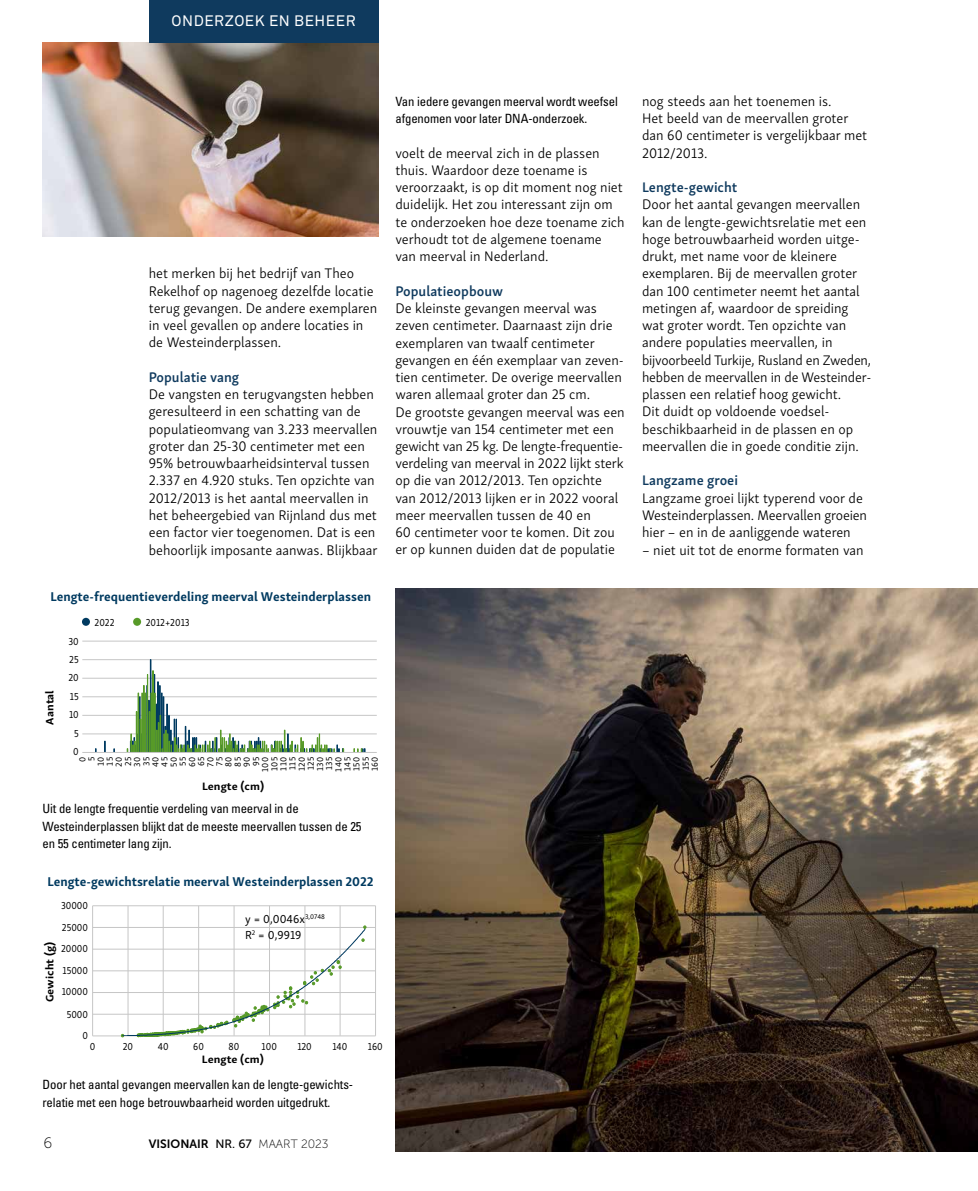
<style>
.page{position:relative;width:978px;height:1191px;background:#fff}
.page>*{position:absolute;margin:0;border:0;box-sizing:border-box;transform-origin:0 0}
.t1{font:15px "Akkurat";letter-spacing:.035em;color:#fff}
.t2{font:15px "Museo Sans 100";color:#000}
.t3{font:300 14.25px/17.2px "Skolar Sans";color:#000}
.t4{font:600 14.25px "Skolar Sans";color:#0f3a5e}
.t5{font:700 13.05px "Skolar Sans";color:#003a60}
.t6{font:condensed 12.75px/17.2px "Univers LT Std";letter-spacing:-.01em;color:#000}
.t7{font:12px "Museo Sans 700";color:#000}
.t8{font:11.85px/15.5px "Skolar Sans";color:#000}
.t9{font:700 10.95px "Skolar Sans";letter-spacing:.005em;color:#000;scale:1.08 1}
.t10{font:10.35px/18.5px "Skolar Sans";color:#000;scale:.93 1}
.t11{font:9px/9.1px "Skolar Sans";letter-spacing:.05em;color:#000;text-align:right}
.s1{font-family:"Museo Sans 500"}
.s2{font-family:"Museo Sans 100"}
</style>
<div class="page">
<img style="left:43px;top:43px;width:335px;height:193px">
<div style="left:149px;top:0;width:229px;height:43px;background:#0f3a5e"></div>
<img style="left:395px;top:588px;width:583px;height:563px">
<hr style="left:93px;top:1013px;width:283px;height:1px;background:#c6c6c6">
<hr style="left:93px;top:992px;width:283px;height:1px;background:#c6c6c6">
<hr style="left:93px;top:970px;width:283px;height:1px;background:#c6c6c6">
<hr style="left:93px;top:948px;width:283px;height:1px;background:#c6c6c6">
<hr style="left:93px;top:927px;width:283px;height:1px;background:#c6c6c6">
<hr style="left:93px;top:905px;width:283px;height:1px;background:#c6c6c6">
<hr style="left:128px;top:905px;width:1px;height:131px;background:#c6c6c6">
<hr style="left:163px;top:905px;width:1px;height:131px;background:#c6c6c6">
<hr style="left:198px;top:905px;width:1px;height:131px;background:#c6c6c6">
<hr style="left:234px;top:905px;width:1px;height:131px;background:#c6c6c6">
<hr style="left:269px;top:905px;width:1px;height:131px;background:#c6c6c6">
<hr style="left:305px;top:905px;width:1px;height:131px;background:#c6c6c6">
<hr style="left:340px;top:905px;width:1px;height:131px;background:#c6c6c6">
<hr style="left:375px;top:905px;width:1px;height:131px;background:#c6c6c6">
<hr style="left:92px;top:905px;width:1px;height:131px;background:#c6c6c6">
<hr style="left:93px;top:1035px;width:283px;height:1px;background:#c6c6c6">
<svg style="left:121px;top:925px;width:245px;height:112px"></svg>
<hr style="left:82px;top:733px;width:295px;height:1px;background:#c6c6c6">
<hr style="left:82px;top:715px;width:295px;height:1px;background:#c6c6c6">
<hr style="left:82px;top:696px;width:295px;height:1px;background:#c6c6c6">
<hr style="left:82px;top:678px;width:295px;height:1px;background:#c6c6c6">
<hr style="left:82px;top:659px;width:295px;height:1px;background:#c6c6c6">
<hr style="left:82px;top:641px;width:295px;height:1px;background:#c6c6c6">
<svg style="left:95px;top:659px;width:271px;height:93px"></svg>
<hr style="left:82px;top:752px;width:295px;height:1px;background:#c6c6c6">
<div style="left:82px;top:618px;width:8px;height:8px;background:#003a60;border-radius:50%"></div>
<div style="left:133px;top:618px;width:8px;height:8px;background:#579a28;border-radius:50%"></div>
<p class="t1" style="left:172px;top:12px;width:185px">ONDERZOEK EN BEHEER</p>
<p class="t3" style="left:149px;top:264px;width:230px">het merken bij het bedrijf van Theo Rekelhof op nagenoeg dezelfde locatie terug gevangen. De andere exemplaren in veel gevallen op andere locaties in de Westeinderplassen.</p>
<p class="t4" style="left:149px;top:366px;width:92px">Populatie vang</p>
<p class="t3" style="left:149px;top:385px;width:230px">De vangsten en terugvangsten hebben geresulteerd in een schatting van de populatieomvang van 3.233 meervallen groter dan 25-30 centimeter met een 95% betrouwbaarheidsinterval tussen 2.337 en 4.920 stuks. Ten opzichte van 2012/2013 is het aantal meervallen in het beheergebied van Rijnland dus met een factor vier toegenomen. Dat is een behoorlijk imposante aanwas. Blijkbaar</p>
<p class="t5" style="left:50px;top:586px;width:322px">Lengte-frequentieverdeling meerval Westeinderplassen</p>
<p class="t9" style="left:41px;top:724px;width:33px;rotate:-90deg">Aantal</p>
<p class="t10" style="left:95px;top:612px;width:23px">2022</p>
<p class="t10" style="left:146px;top:612px;width:49px">2012+2013</p>
<p class="t10" style="left:68px;top:631px;width:13px;text-align:center">30<br>25<br>20<br>15<br>10<br>5<br>0</p>
<p class="t11" style="left:77px;top:772px;width:16px;rotate:-90deg">0<br>5<br>10<br>15<br>20<br>25<br>30<br>35<br>40<br>45<br>50<br>55<br>60<br>65<br>70<br>75<br>80<br>85<br>90<br>95<br>100<br>105<br>110<br>115<br>120<br>125<br>130<br>135<br>140<br>145<br>150<br>155<br>160</p>
<p class="t9" style="left:202px;top:777px;width:59px">Lengte (cm)</p>
<p class="t6" style="left:43px;top:800px;width:320px">Uit de lengte frequentie verdeling van meerval in de<br>Westeinderplassen blijkt dat de meeste meervallen tussen de 25 en 55 centimeter lang zijn.</p>
<p class="t5" style="left:47px;top:871px;width:328px">Lengte-gewichtsrelatie meerval Westeinderplassen 2022</p>
<p class="t10" style="left:61px;top:893px;width:31px;line-height:22.2px">30000<br>25000</p>
<p class="t10" style="left:61px;top:936px;width:31px;line-height:22.2px">20000<br>15000</p>
<p class="t10" style="left:62px;top:980px;width:30px;line-height:22.2px;text-align:center">10000<br>5000</p>
<p class="t10" style="left:83px;top:1025px;width:7px">0</p>
<p class="t9" style="left:41px;top:1002px;width:57px;rotate:-90deg">Gewicht (g)</p>
<p class="t8" style="left:245px;top:910px;width:81px">y = 0,0046x<sup>3,0748<br></sup>R<sup>2</sup> = 0,9919</p>
<p class="t10" style="left:90px;top:1036px;width:7px">0</p>
<p class="t10" style="left:123px;top:1036px;width:13px">20</p>
<p class="t10" style="left:158px;top:1036px;width:13px">40</p>
<p class="t10" style="left:193px;top:1036px;width:13px">60</p>
<p class="t10" style="left:229px;top:1036px;width:13px">80</p>
<p class="t10" style="left:262px;top:1036px;width:18px">100</p>
<p class="t10" style="left:297px;top:1036px;width:17px">120</p>
<p class="t10" style="left:332px;top:1036px;width:18px">140</p>
<p class="t10" style="left:368px;top:1036px;width:17px">160</p>
<p class="t9" style="left:202px;top:1050px;width:59px">Lengte (cm)</p>
<p class="t6" style="left:43px;top:1076px;width:311px">Door het aantal gevangen meervallen kan de lengte-gewichts&shy;relatie met een hoge betrouwbaarheid worden uitgedrukt.</p>
<p class="t2" style="left:44px;top:1135px;width:10px">6</p>
<p class="t7" style="left:149px;top:1137px;width:181px">VISIONAIR <span class="s1">NR. 67</span> <span class="s2">MAART 2023</span></p>
<p class="t6" style="left:395px;top:92px;width:224px">Van iedere gevangen meerval wordt weefsel afgenomen voor later DNA-onderzoek.</p>
<p class="t3" style="left:395px;top:143px;width:231px">voelt de meerval zich in de plassen thuis. Waardoor deze toename is veroorzaakt, is op dit moment nog niet duidelijk. Het zou interessant zijn om te onderzoeken hoe deze toename zich verhoudt tot de algemene toename van meerval in Nederland.</p>
<p class="t4" style="left:395px;top:279px;width:109px">Populatieopbouw</p>
<p class="t3" style="left:395px;top:298px;width:231px">De kleinste gevangen meerval was zeven centimeter. Daarnaast zijn drie exemplaren van twaalf centimeter gevangen en één exemplaar van zeven&shy;tien centimeter. De overige meervallen waren allemaal groter dan 25 cm.<br>De grootste gevangen meerval was een vrouwtje van 154 centimeter met een gewicht van 25 kg. De lengte-frequentie&shy;verdeling van meerval in 2022 lijkt sterk op die van 2012/2013. Ten opzichte van 2012/2013 lijken er in 2022 vooral meer meervallen tussen de 40 en<br>60 centimeter voor te komen. Dit zou er op kunnen duiden dat de populatie</p>
<p class="t3" style="left:642px;top:91px;width:227px">nog steeds aan het toenemen is.<br>Het beeld van de meervallen groter dan 60 centimeter is vergelijkbaar met<br>2012/2013.</p>
<p class="t4" style="left:642px;top:176px;width:97px">Lengte-gewicht</p>
<p class="t3" style="left:642px;top:195px;width:230px">Door het aantal gevangen meervallen kan de lengte-gewichtsrelatie met een hoge betrouwbaarheid worden uitge&shy;drukt, met name voor de kleinere exemplaren. Bij de meervallen groter dan 100 centimeter neemt het aantal metingen af, waardoor de spreiding wat groter wordt. Ten opzichte van andere populaties meervallen, in bijvoorbeeld Turkije, Rusland en Zweden, hebben de meervallen in de Westeinder&shy;plassen een relatief hoog gewicht.<br>Dit duidt op voldoende voedsel&shy;beschikbaarheid in de plassen en op meervallen die in goede conditie zijn.</p>
<p class="t4" style="left:642px;top:469px;width:97px">Langzame groei</p>
<p class="t3" style="left:642px;top:488px;width:227px">Langzame groei lijkt typerend voor de<br>Westeinderplassen. Meervallen groeien hier – en in de aanliggende wateren</p>
<p class="t3" style="left:642px;top:540px;width:223px">– niet uit tot de enorme formaten van</p>
</div>
